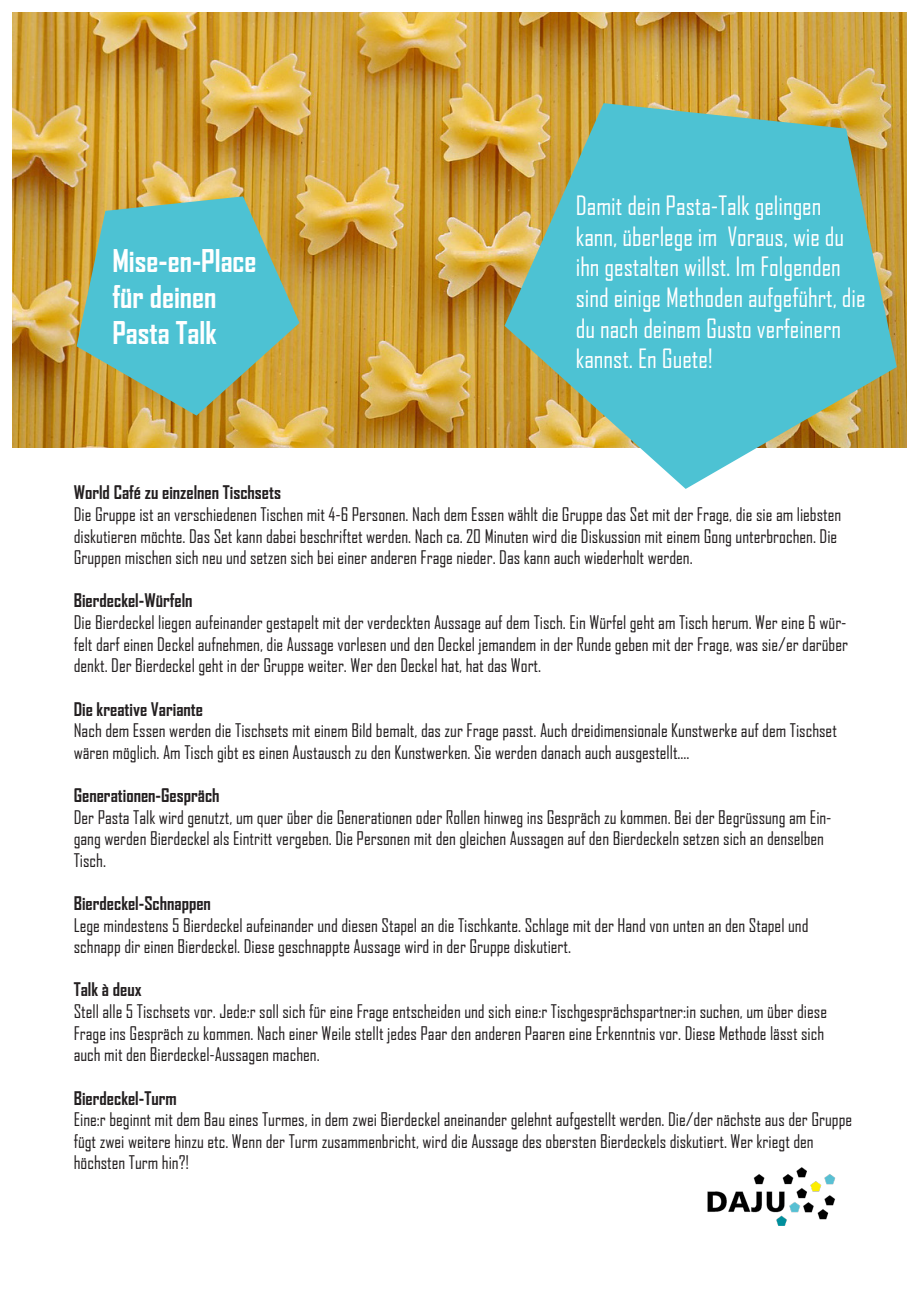
<style>
.page{position:relative;width:919px;height:1289px;background:#fff}
.page>*{position:absolute;margin:0;border:0;box-sizing:border-box;transform-origin:0 0}
.t1{font:700 30px/36px "Agency FB";color:#fff}
.t2{font:25.5px/30.6px "Agency FB";color:#fff}
.t3{font:18px/21.6px "Agency FB";color:#231f20}
.t4{font:700 18px "Agency FB";color:#231f20}
</style>
<div class="page">
<img style="left:13px;top:13px;width:893px;height:434px">
<svg style="left:504px;top:103px;width:392px;height:386px;background:#7bbfb5"></svg>
<svg style="left:77px;top:196px;width:222px;height:219px;background:#76b6a0"></svg>
<img style="left:707px;top:1167px;width:128px;height:59px">
<h1 class="t1" style="left:112px;top:244px;width:146px">Mise-en-Place für deinen<br>Pasta Talk</h1>
<h2 class="t2" style="left:575px;top:192px;width:291px">Damit dein Pasta-Talk gelingen kann, überlege im Voraus, wie du ihn gestalten willst. Im Folgenden sind einige Methoden aufgeführt, die du nach deinem Gusto verfeinern kannst. En Guete!</h2>
<p class="t4" style="left:74px;top:485px;width:209px">World Café zu einzelnen Tischsets</p>
<p class="t3" style="left:74px;top:504px;width:769px">Die Gruppe ist an verschiedenen Tischen mit 4-6 Personen. Nach dem Essen wählt die Gruppe das Set mit der Frage, die sie am liebsten diskutieren möchte. Das Set kann dabei beschriftet werden. Nach ca. 20 Minuten wird die Diskussion mit einem Gong unterbrochen. Die<br>Gruppen mischen sich neu und setzen sich bei einer anderen Frage nieder. Das kann auch wiederholt werden.</p>
<p class="t4" style="left:74px;top:593px;width:120px">Bierdeckel-Würfeln</p>
<p class="t3" style="left:74px;top:612px;width:775px;text-align:justify">Die Bierdeckel liegen aufeinander gestapelt mit der verdeckten Aussage auf dem Tisch. Ein Würfel geht am Tisch herum. Wer eine 6 wür&shy;felt darf einen Deckel aufnehmen, die Aussage vorlesen und den Deckel jemandem in der Runde geben mit der Frage, was sie/er darüber denkt. Der Bierdeckel geht in der Gruppe weiter. Wer den Deckel hat, hat das Wort.</p>
<p class="t4" style="left:74px;top:701px;width:131px">Die kreative Variante</p>
<p class="t3" style="left:74px;top:720px;width:764px">Nach dem Essen werden die Tischsets mit einem Bild bemalt, das zur Frage passt. Auch dreidimensionale Kunstwerke auf dem Tischset wären möglich. Am Tisch gibt es einen Austausch zu den Kunstwerken. Sie werden danach auch ausgestellt….</p>
<p class="t4" style="left:74px;top:787px;width:147px">Generationen-Gespräch</p>
<p class="t3" style="left:74px;top:807px;width:759px">Der Pasta Talk wird genutzt, um quer über die Generationen oder Rollen hinweg ins Gespräch zu kommen. Bei der Begrüssung am Ein&shy;gang werden Bierdeckel als Eintritt vergeben. Die Personen mit den gleichen Aussagen auf den Bierdeckeln setzen sich an denselben<br>Tisch.</p>
<p class="t4" style="left:74px;top:895px;width:139px">Bierdeckel-Schnappen</p>
<p class="t3" style="left:74px;top:915px;width:736px">Lege mindestens 5 Bierdeckel aufeinander und diesen Stapel an die Tischkante. Schlage mit der Hand von unten an den Stapel und schnapp dir einen Bierdeckel. Diese geschnappte Aussage wird in der Gruppe diskutiert.</p>
<p class="t4" style="left:74px;top:982px;width:69px">Talk à deux</p>
<p class="t3" style="left:74px;top:1001px;width:754px">Stell alle 5 Tischsets vor. Jede:r soll sich für eine Frage entscheiden und sich eine:r Tischgesprächspartner:in suchen, um über diese<br>Frage ins Gespräch zu kommen. Nach einer Weile stellt jedes Paar den anderen Paaren eine Erkenntnis vor. Diese Methode lässt sich auch mit den Bierdeckel-Aussagen machen.</p>
<p class="t4" style="left:74px;top:1090px;width:104px">Bierdeckel-Turm</p>
<p class="t3" style="left:74px;top:1109px;width:779px">Eine:r beginnt mit dem Bau eines Turmes, in dem zwei Bierdeckel aneinander gelehnt aufgestellt werden. Die/der nächste aus der Gruppe fügt zwei weitere hinzu etc. Wenn der Turm zusammenbricht, wird die Aussage des obersten Bierdeckels diskutiert. Wer kriegt den höchsten Turm hin?!</p>
</div>
